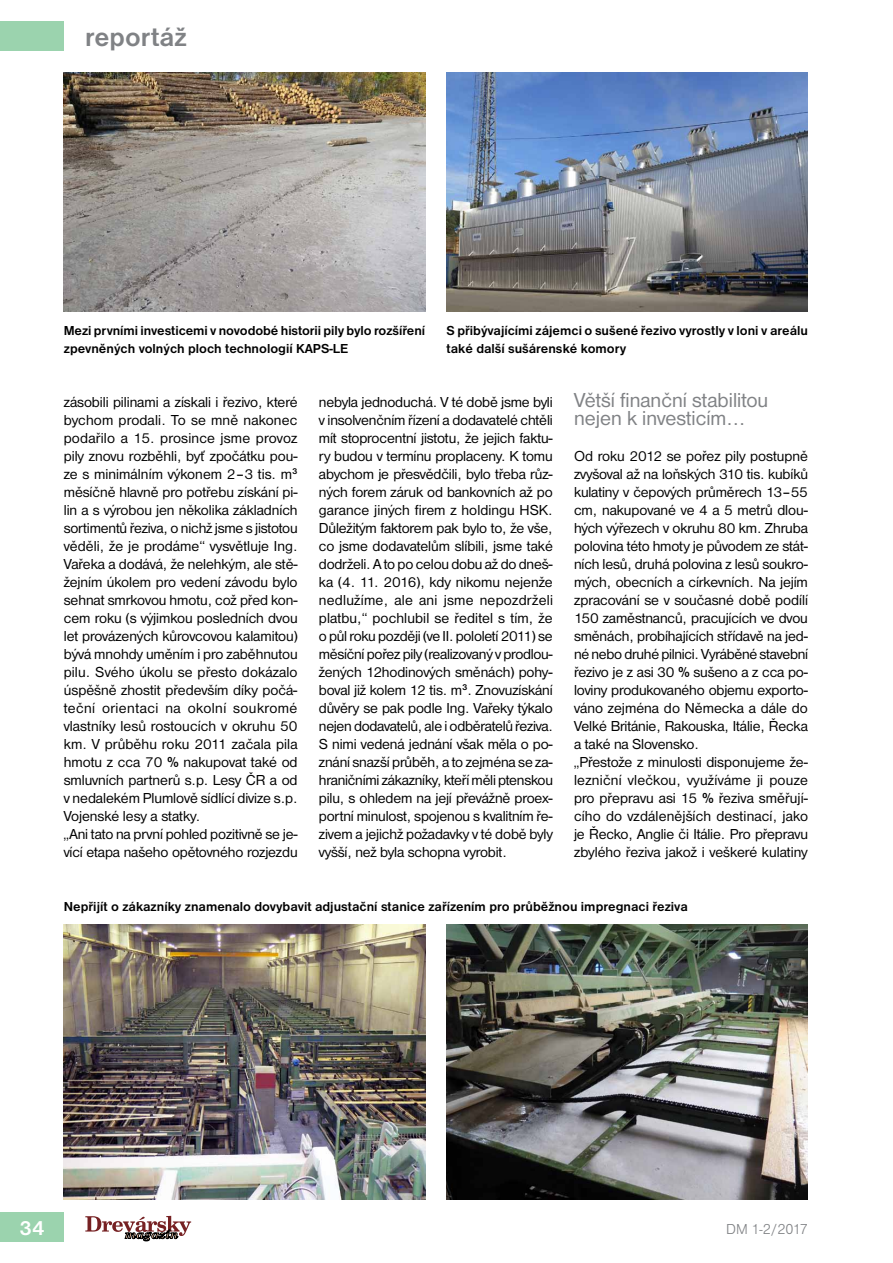
<style>
.page{position:relative;width:893px;height:1263px;background:#fff}
.page>*{position:absolute;margin:0;border:0;box-sizing:border-box;transform-origin:0 0}
.t1{font:700 27px "Nimbus San DEE";color:#808285}
.t2{font:21px/18px "Nimbus San DEE";color:#808285}
.t3{font:700 21px "Nimbus San DEE";color:#fff}
.t4{font:15px/18px "Nimbus San DEE";letter-spacing:-.005em;color:#000}
.t5{font:15px "Nimbus San DEE Ligh";letter-spacing:-.02em;color:#808285}
.t6{font:700 13.5px/18px "Nimbus San DEE";color:#000}
.s1{font-weight:700}
</style>
<div class="page">
<svg style="left:85px;top:1216px;width:106px;height:25px"></svg>
<div style="left:0;top:1212px;width:64px;height:30px;background:#9bd3ae"></div>
<div style="left:0;top:21px;width:64px;height:30px;background:#9bd3ae"></div>
<img style="left:64px;top:72px;width:361px;height:240px">
<img style="left:64px;top:925px;width:361px;height:274px">
<img style="left:446px;top:924px;width:362px;height:275px">
<img style="left:446px;top:72px;width:362px;height:240px">
<h1 class="t1" style="left:85px;top:22px;width:103px">reportáž</h1>
<p class="t6" style="left:64px;top:322px;width:363px">Mezi prvními investicemi v novodobé historii pily bylo rozšíření zpevněných volných ploch technologií KAPS-LE</p>
<p class="t6" style="left:446px;top:322px;width:363px">S přibývajícími zájemci o sušené řezivo vyrostly v loni v areálu také další sušárenské komory</p>
<p class="t4" style="left:64px;top:393px;width:235px">zásobili pilinami a získali i řezivo, které bychom prodali. To se mně nakonec podařilo a 15. prosince jsme provoz pily znovu rozběhli, byť zpočátku pou&shy;ze s minimálním výkonem 2–3 tis. m<sup>3 </sup>měsíčně hlavně pro potřebu získání pi&shy;lin a s výrobou jen několika základních sortimentů řeziva, o nichž jsme s jistotou věděli, že je prodáme“ vysvětluje Ing.<br>Vařeka a dodává, že nelehkým, ale stě&shy;žejním úkolem pro vedení závodu bylo sehnat smrkovou hmotu, což před kon&shy;cem roku (s výjimkou posledních dvou let provázených kůrovcovou kalamitou) bývá mnohdy uměním i pro zaběhnutou pilu. Svého úkolu se přesto dokázalo úspěšně zhostit především díky počá&shy;teční orientaci na okolní soukromé vlastníky lesů rostoucích v okruhu 50 km. V průběhu roku 2011 začala pila hmotu z cca 70 <span class="s1">%</span> nakupovat také od smluvních partnerů s.p. Lesy ČR a od v nedalekém Plumlově sídlící divize s.p.<br>Vojenské lesy a statky.<br>„Ani tato na první pohled pozitivně se je&shy;vící etapa našeho opětovného rozjezdu</p>
<p class="t4" style="left:319px;top:393px;width:236px;text-align:justify">nebyla jednoduchá. V té době jsme byli v insolvenčním řízení a dodavatelé chtěli mít stoprocentní jistotu, že jejich faktu&shy;ry budou v termínu proplaceny. K tomu abychom je přesvědčili, bylo třeba růz&shy;ných forem záruk od bankovních až po garance jiných firem z holdingu HSK.<br>Důležitým faktorem pak bylo to, že vše, co jsme dodavatelům slíbili, jsme také dodrželi. A to po celou dobu až do dneš&shy;ka (4. 11. 2016), kdy nikomu nejenže nedlužíme, ale ani jsme nepozdrželi platbu,“ pochlubil se ředitel s tím, že o půl roku později (ve II. pololetí 2011) se měsíční pořez pily (realizovaný v prodlou&shy;žených 12hodinových směnách) pohy&shy;boval již kolem 12 tis. m<sup>3</sup>. Znovuzískání důvěry se pak podle Ing. Vařeky týkalo nejen dodavatelů, ale i odběratelů řeziva.<br>S nimi vedená jednání však měla o po&shy;znání snazší průběh, a to zejména se za&shy;hraničními zákazníky, kteří měli ptenskou pilu, s ohledem na její převážně proex&shy;portní minulost, spojenou s kvalitním ře&shy;zivem a jejichž požadavky v té době byly vyšší, než byla schopna vyrobit.</p>
<h2 class="t2" style="left:574px;top:392px;width:196px">Větší finanční stabilitou nejen k investicím…</h2>
<p class="t4" style="left:574px;top:447px;width:236px">Od roku 2012 se pořez pily postupně zvyšoval až na loňských 310 tis. kubíků kulatiny v čepových průměrech 13–55 cm, nakupované ve 4 a 5 metrů dlou&shy;hých výřezech v okruhu 80 km. Zhruba polovina této hmoty je původem ze stát&shy;ních lesů, druhá polovina z lesů soukro&shy;mých, obecních a církevních. Na jejím zpracování se v současné době podílí 150 zaměstnanců, pracujících ve dvou směnách, probíhajících střídavě na jed&shy;né nebo druhé pilnici. Vyráběné stavební řezivo je z asi 30 <span class="s1">%</span> sušeno a z cca po&shy;loviny produkovaného objemu exporto&shy;váno zejména do Německa a dále do Velké Británie, Rakouska, Itálie, Řecka a také na Slovensko.<br>„Přestože z minulosti disponujeme že&shy;lezniční vlečkou, využíváme ji pouze pro přepravu asi 15 <span class="s1">%</span> řeziva směřují&shy;cího do vzdálenějších destinací, jako je Řecko, Anglie či Itálie. Pro přepravu zbylého řeziva jakož i veškeré kulatiny</p>
<p class="t6" style="left:64px;top:898px;width:625px">Nepřijít o zákazníky znamenalo dovybavit adjustační stanice zařízením pro průběžnou impregnaci řeziva</p>
<h2 class="t3" style="left:19px;top:1216px;width:27px">34</h2>
<p class="t5" style="left:726px;top:1220px;width:83px">DM 1-2/2017</p>
</div>
